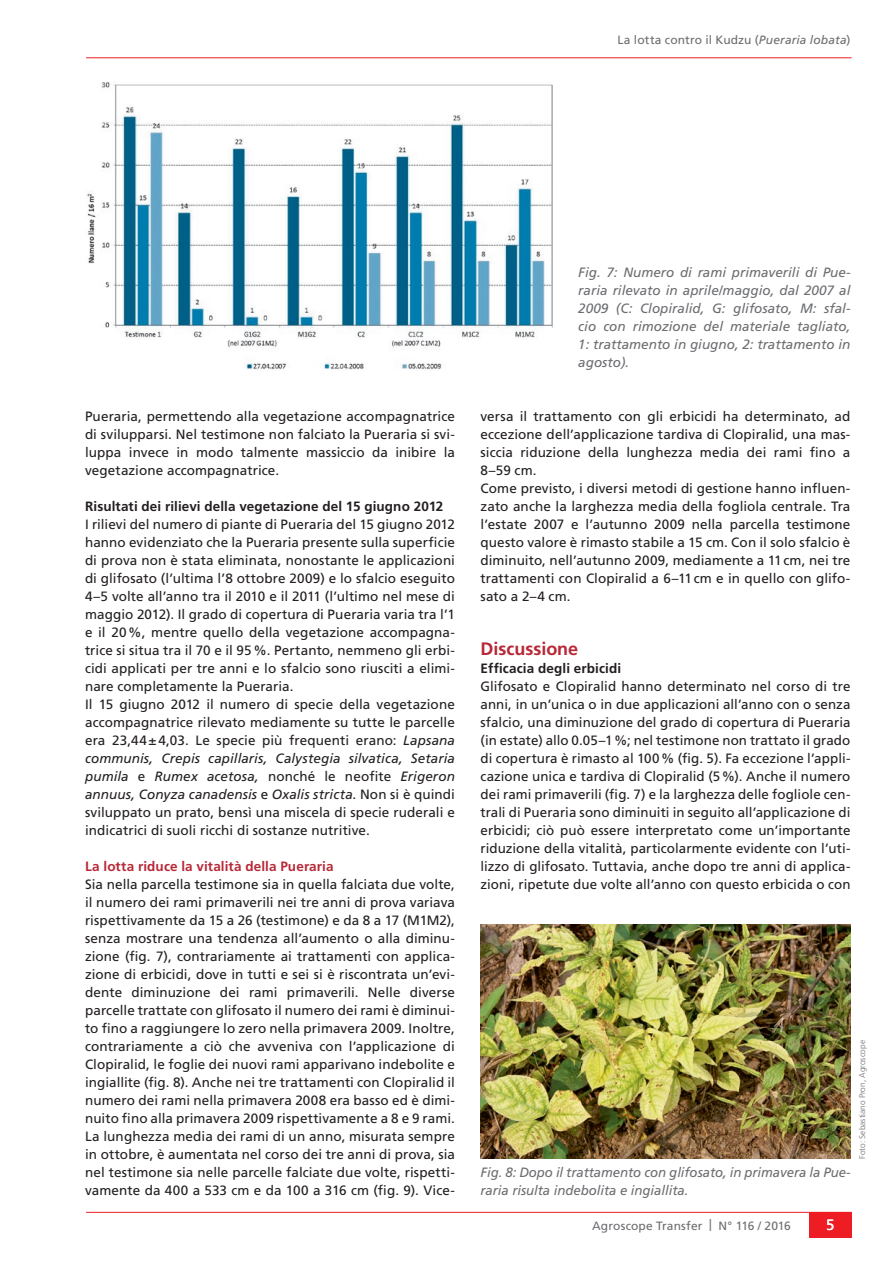
<style>
.page{position:relative;width:893px;height:1263px;background:#fff}
.page>*{position:absolute;margin:0;border:0;box-sizing:border-box;transform-origin:0 0}
.t1{font:700 18px "Frutiger LT Std";color:#b72837}
.t2{font:15px "Frutiger LT Std";color:#fff}
.t3{font:13.5px/18px "Frutiger LT Std";letter-spacing:.005em;color:#231f20;text-align:justify}
.t4{font:italic 13.5px/18px "Frutiger LT Std";letter-spacing:-.005em;color:#6c6d70;text-align:justify}
.t5{font:700 13.5px "Frutiger LT Std";letter-spacing:.01em;color:#231f20}
.t6{font:700 13.5px "Frutiger LT Std";letter-spacing:.01em;color:#b72837}
.t7{font:12px "Frutiger LT Std";letter-spacing:.01em;color:#6c6d70}
.t8{font:300 8.25px "Frutiger LT Std";color:#6c6d70}
.s1{font-style:italic}
</style>
<div class="page">
<hr style="left:86px;top:1212px;width:765px;height:1px;background:#ee1d23">
<div style="left:809px;top:1212px;width:42px;height:25px;background:#ee1d23"></div>
<hr style="left:86px;top:57px;width:765px;height:1px;background:#ee1d23">
<img style="left:480px;top:925px;width:370px;height:234px">
<img style="left:87px;top:82px;width:466px;height:288px">
<p class="t7" style="left:618px;top:33px;width:234px">La lotta contro il Kudzu (<span class="s1">Pueraria lobata</span>)</p>
<p class="t3" style="left:85px;top:407px;width:371px">Pueraria, permettendo alla vegetazione accompagnatrice di svilupparsi. Nel testimone non falciato la Pueraria si svi&shy;luppa invece in modo talmente massiccio da inibire la vegetazione accompagnatrice.</p>
<p class="t5" style="left:85px;top:498px;width:360px">Risultati dei rilievi della vegetazione del 15 giugno 2012</p>
<p class="t3" style="left:85px;top:515px;width:371px;text-align:left">I rilievi del numero di piante di Pueraria del 15 giugno 2012 hanno evidenziato che la Pueraria presente sulla superficie di prova non è stata eliminata, nonostante le applicazioni di glifosato (l’ultima l’8 ottobre 2009) e lo sfalcio eseguito 4–5 volte all’anno tra il 2010 e il 2011 (l’ultimo nel mese di maggio 2012). Il grado di copertura di Pueraria varia tra l’1 e il 20%, mentre quello della vegetazione accompagna&shy;trice si situa tra il 70 e il 95%. Pertanto, nemmeno gli erbi&shy;cidi applicati per tre anni e lo sfalcio sono riusciti a elimi&shy;nare completamente la Pueraria.<br>Il 15 giugno 2012 il numero di specie della vegetazione accompagnatrice rilevato mediamente su tutte le parcelle era 23,44±4,03. Le specie più frequenti erano: <span class="s1">Lapsana communis, Crepis capillaris, Calystegia silvatica, Setaria pumila</span> e <span class="s1">Rumex acetosa,</span> nonché le neofite <span class="s1">Erigeron annuus, Conyza canadensis</span> e <span class="s1">Oxalis stricta</span>. Non si è quindi sviluppato un prato, bensì una miscela di specie ruderali e indicatrici di suoli ricchi di sostanze nutritive.</p>
<p class="t6" style="left:85px;top:858px;width:250px">La lotta riduce la vitalità della Pueraria</p>
<p class="t3" style="left:85px;top:875px;width:371px">Sia nella parcella testimone sia in quella falciata due volte, il numero dei rami primaverili nei tre anni di prova variava rispettivamente da 15 a 26 (testimone) e da 8 a 17 (M1M2), senza mostrare una tendenza all’aumento o alla diminu&shy;zione (fig. 7), contrariamente ai trattamenti con applica&shy;zione di erbicidi, dove in tutti e sei si è riscontrata un’evi&shy;dente diminuzione dei rami primaverili. Nelle diverse parcelle trattate con glifosato il numero dei rami è diminui&shy;to fino a raggiungere lo zero nella primavera 2009. Inoltre, contrariamente a ciò che avveniva con l’applicazione di Clopiralid, le foglie dei nuovi rami apparivano indebolite e ingiallite (fig. 8). Anche nei tre trattamenti con Clopiralid il numero dei rami nella primavera 2008 era basso ed è dimi&shy;nuito fino alla primavera 2009 rispettivamente a 8 e 9 rami.<br>La lunghezza media dei rami di un anno, misurata sempre in ottobre, è aumentata nel corso dei tre anni di prova, sia nel testimone sia nelle parcelle falciate due volte, rispetti&shy;vamente da 400 a 533 cm e da 100 a 316 cm (fig. 9). Vice-</p>
<p class="t4" style="left:578px;top:263px;width:274px">Fig. 7: Numero di rami primaverili di Pue&shy;raria rilevato in aprile/maggio, dal 2007 al 2009 (C: Clopiralid, G: glifosato, M: sfal&shy;cio con rimozione del materiale tagliato, 1: trattamento in giugno, 2: trattamento in agosto).</p>
<p class="t3" style="left:480px;top:407px;width:371px;text-align:left">versa il trattamento con gli erbicidi ha determinato, ad eccezione dell’applicazione tardiva di Clopiralid, una mas&shy;siccia riduzione della lunghezza media dei rami fino a 8–59 cm.<br>Come previsto, i diversi metodi di gestione hanno influen&shy;zato anche la larghezza media della fogliola centrale. Tra l’estate 2007 e l’autunno 2009 nella parcella testimone questo valore è rimasto stabile a 15 cm. Con il solo sfalcio è diminuito, nell’autunno 2009, mediamente a 11cm, nei tre trattamenti con Clopiralid a 6–11cm e in quello con glifo&shy;sato a 2–4 cm.</p>
<h1 class="t1" style="left:480px;top:638px;width:99px">Discussione</h1>
<p class="t5" style="left:480px;top:660px;width:142px">Efficacia degli erbicidi</p>
<p class="t3" style="left:480px;top:677px;width:371px">Glifosato e Clopiralid hanno determinato nel corso di tre anni, in un’unica o in due applicazioni all’anno con o senza sfalcio, una diminuzione del grado di copertura di Pueraria (in estate) allo 0.05–1%; nel testimone non trattato il grado di copertura è rimasto al 100% (fig. 5). Fa eccezione l’appli&shy;cazione unica e tardiva di Clopiralid (5%). Anche il numero dei rami primaverili (fig. 7) e la larghezza delle fogliole cen&shy;trali di Pueraria sono diminuiti in seguito all’applicazione di erbicidi; ciò può essere interpretato come un’importante riduzione della vitalità, particolarmente evidente con l’uti&shy;lizzo di glifosato. Tuttavia, anche dopo tre anni di applica&shy;zioni, ripetute due volte all’anno con questo erbicida o con</p>
<p class="t4" style="left:480px;top:1163px;width:371px">Fig. 8: Dopo il trattamento con glifosato, in primavera la Pue&shy;raria risulta indebolita e ingiallita.</p>
<p class="t7" style="left:592px;top:1218px;width:200px">Agroscope Transfer | N° 116 / 2016</p>
<p class="t2" style="left:826px;top:1215px;width:10px">5</p>
<p class="t8" style="left:858px;top:1159px;width:120px;rotate:-90deg">Foto: Sebastiano Pron, Agroscope</p>
</div>
